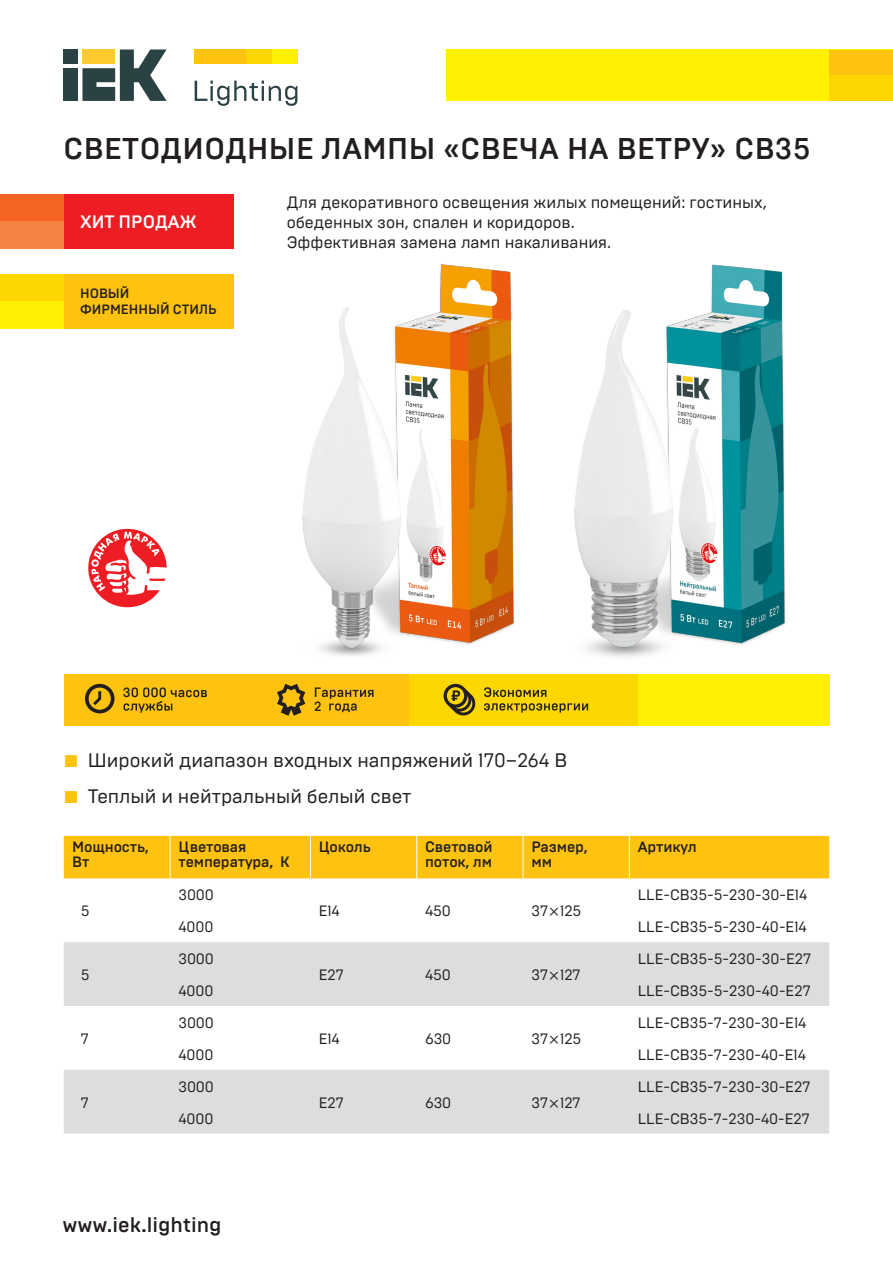
<style>
.page{position:relative;width:893px;height:1263px;background:#fff}
.page>*{position:absolute;margin:0;border:0;box-sizing:border-box;transform-origin:0 0}
.t1{font:500 30px "Brutal Type";letter-spacing:.015em;color:#231f20}
.t2{font:500 21px "Brutal Type";color:#231f20}
.текст_11{font:19.5px "Brutal Type";color:#231f20}
.текст_11-2{font:500 18px "Brutal Type";color:#fff}
.текст_11-3{font:16.5px/19.8px "Brutal Type";color:#231f20}
.Таблица{font:15px "Brutal Type";color:#231f20}
.t3{font:500 15px/15px "Brutal Type";letter-spacing:-.01em;color:#231f20}
.текст_11-4{font:500 13.5px "Brutal Type";color:#231f20}
.t4{font:500 13.35px "Brutal Type";color:#231f20}
</style>
<div class="page">
<div style="left:446px;top:50px;width:447px;height:51px;background:#fff101"></div>
<div style="left:829px;top:50px;width:64px;height:25px;background:#fec210"></div>
<div style="left:829px;top:75px;width:64px;height:26px;background:#fed702"></div>
<div style="left:246px;top:50px;width:26px;height:14px;background:#fed702"></div>
<div style="left:272px;top:50px;width:25px;height:14px;background:#fff101"></div>
<div style="left:195px;top:50px;width:51px;height:14px;background:#fec210"></div>
<div style="left:64px;top:68px;width:14px;height:33px;background:#2b4244"></div>
<div style="left:64px;top:50px;width:14px;height:14px;background:#2b4244"></div>
<svg style="left:82px;top:50px;width:85px;height:51px"></svg>
<svg style="left:195px;top:81px;width:102px;height:25px"></svg>
<img style="left:439px;top:264px;width:73px;height:37px">
<img style="left:711px;top:264px;width:72px;height:37px">
<div style="left:64px;top:836px;width:765px;height:42px;background:#fec210"></div>
<svg style="left:64px;top:942px;width:765px;height:191px;fill:#dcdddf"></svg>
<hr style="left:170px;top:836px;width:1px;height:42px;background:#fff">
<hr style="left:310px;top:836px;width:1px;height:42px;background:#fff">
<hr style="left:416px;top:836px;width:1px;height:42px;background:#fff">
<hr style="left:523px;top:836px;width:1px;height:42px;background:#fff">
<hr style="left:629px;top:836px;width:1px;height:42px;background:#fff">
<div style="left:0;top:274px;width:234px;height:54px;background:#fec210"></div>
<div style="left:0;top:274px;width:64px;height:27px;background:#fed702"></div>
<div style="left:0;top:301px;width:64px;height:27px;background:#fff101"></div>
<div style="left:0;top:195px;width:234px;height:54px;background:#ee1d23"></div>
<div style="left:0;top:195px;width:64px;height:27px;background:#f36421"></div>
<div style="left:0;top:222px;width:64px;height:27px;background:#f58345"></div>
<div style="left:408px;top:674px;width:230px;height:51px;background:#fed702"></div>
<div style="left:638px;top:674px;width:191px;height:51px;background:#fff101"></div>
<div style="left:64px;top:674px;width:344px;height:51px;background:#fec210"></div>
<svg style="left:443px;top:684px;width:33px;height:31px"></svg>
<svg style="left:484px;top:687px;width:62px;height:10px"></svg>
<svg style="left:484px;top:703px;width:104px;height:9px"></svg>
<svg style="left:85px;top:684px;width:30px;height:29px"></svg>
<svg style="left:124px;top:687px;width:83px;height:26px"></svg>
<svg style="left:277px;top:684px;width:28px;height:32px"></svg>
<svg style="left:315px;top:687px;width:58px;height:25px"></svg>
<div style="left:88px;top:529px;width:79px;height:78px;background:#ee1d23;border-radius:50%"></div>
<svg style="left:91px;top:532px;width:76px;height:63px"></svg>
<img style="left:171px;top:301px;width:272px;height:355px">
<img style="left:443px;top:301px;width:343px;height:356px">
<svg style="left:550px;top:971px;width:8px;height:9px"></svg>
<svg style="left:550px;top:1035px;width:8px;height:8px"></svg>
<svg style="left:550px;top:1099px;width:8px;height:8px"></svg>
<p class="t1" style="left:64px;top:131px;width:749px">СВЕТОДИОДНЫЕ ЛАМПЫ «СВЕЧА НА ВЕТРУ» CB35</p>
<p class="текст_11-2" style="left:80px;top:211px;width:118px">ХИТ ПРОДАЖ</p>
<p class="текст_11-4" style="left:80px;top:285px;width:51px">НОВЫЙ</p>
<p class="текст_11-4" style="left:80px;top:301px;width:138px">ФИРМЕННЫЙ СТИЛЬ</p>
<p class="текст_11-3" style="left:287px;top:192px;width:481px">Для декоративного освещения жилых помещений: гостиных, обеденных зон, спален и коридоров.</p>
<p class="текст_11-3" style="left:287px;top:232px;width:326px">Эффективная замена ламп накаливания.</p>
<p class="t4" style="left:123px;top:684px;width:9px">3</p>
<p class="t4" style="left:314px;top:698px;width:9px">2</p>
<p class="текст_11" style="left:88px;top:748px;width:481px">Широкий диапазон входных напряжений 170–264 В</p>
<p class="текст_11" style="left:88px;top:784px;width:325px">Теплый и нейтральный белый свет</p>
<p class="t3" style="left:72px;top:840px;width:78px">Мощность,<br>Вт</p>
<p class="t3" style="left:179px;top:840px;width:113px">Цветовая температура, К</p>
<p class="t3" style="left:319px;top:840px;width:53px">Цоколь</p>
<p class="t3" style="left:425px;top:840px;width:69px">Световой поток, лм</p>
<p class="t3" style="left:531px;top:840px;width:58px">Размер, мм</p>
<p class="t3" style="left:638px;top:840px;width:61px">Артикул</p>
<p class="Таблица" style="left:81px;top:902px;width:10px">5</p>
<p class="Таблица" style="left:179px;top:886px;width:37px">3000</p>
<p class="Таблица" style="left:638px;top:886px;width:171px">LLE-CB35-5-230-30-E14</p>
<p class="Таблица" style="left:319px;top:902px;width:22px">E14</p>
<p class="Таблица" style="left:425px;top:902px;width:27px">450</p>
<p class="Таблица" style="left:531px;top:902px;width:51px">37 125</p>
<p class="Таблица" style="left:179px;top:918px;width:36px">4000</p>
<p class="Таблица" style="left:638px;top:918px;width:170px">LLE-CB35-5-230-40-E14</p>
<p class="Таблица" style="left:179px;top:950px;width:37px">3000</p>
<p class="Таблица" style="left:638px;top:950px;width:175px">LLE-CB35-5-230-30-E27</p>
<p class="Таблица" style="left:81px;top:966px;width:10px">5</p>
<p class="Таблица" style="left:319px;top:966px;width:26px">E27</p>
<p class="Таблица" style="left:425px;top:966px;width:27px">450</p>
<p class="Таблица" style="left:531px;top:966px;width:51px">37 127</p>
<p class="Таблица" style="left:179px;top:982px;width:36px">4000</p>
<p class="Таблица" style="left:638px;top:982px;width:174px">LLE-CB35-5-230-40-E27</p>
<p class="Таблица" style="left:179px;top:1014px;width:37px">3000</p>
<p class="Таблица" style="left:638px;top:1014px;width:170px">LLE-CB35-7-230-30-E14</p>
<p class="Таблица" style="left:81px;top:1029px;width:10px">7</p>
<p class="Таблица" style="left:319px;top:1029px;width:22px">E14</p>
<p class="Таблица" style="left:425px;top:1029px;width:28px">630</p>
<p class="Таблица" style="left:531px;top:1029px;width:51px">37 125</p>
<p class="Таблица" style="left:179px;top:1045px;width:36px">4000</p>
<p class="Таблица" style="left:638px;top:1045px;width:170px">LLE-CB35-7-230-40-E14</p>
<p class="Таблица" style="left:179px;top:1077px;width:37px">3000</p>
<p class="Таблица" style="left:638px;top:1077px;width:174px">LLE-CB35-7-230-30-E27</p>
<p class="Таблица" style="left:81px;top:1093px;width:10px">7</p>
<p class="Таблица" style="left:319px;top:1093px;width:26px">E27</p>
<p class="Таблица" style="left:425px;top:1093px;width:28px">630</p>
<p class="Таблица" style="left:531px;top:1093px;width:51px">37 127</p>
<p class="Таблица" style="left:179px;top:1109px;width:36px">4000</p>
<p class="Таблица" style="left:638px;top:1109px;width:174px">LLE-CB35-7-230-40-E27</p>
<h2 class="t2" style="left:62px;top:1212px;width:161px">www.iek.lighting</h2>
</div>
